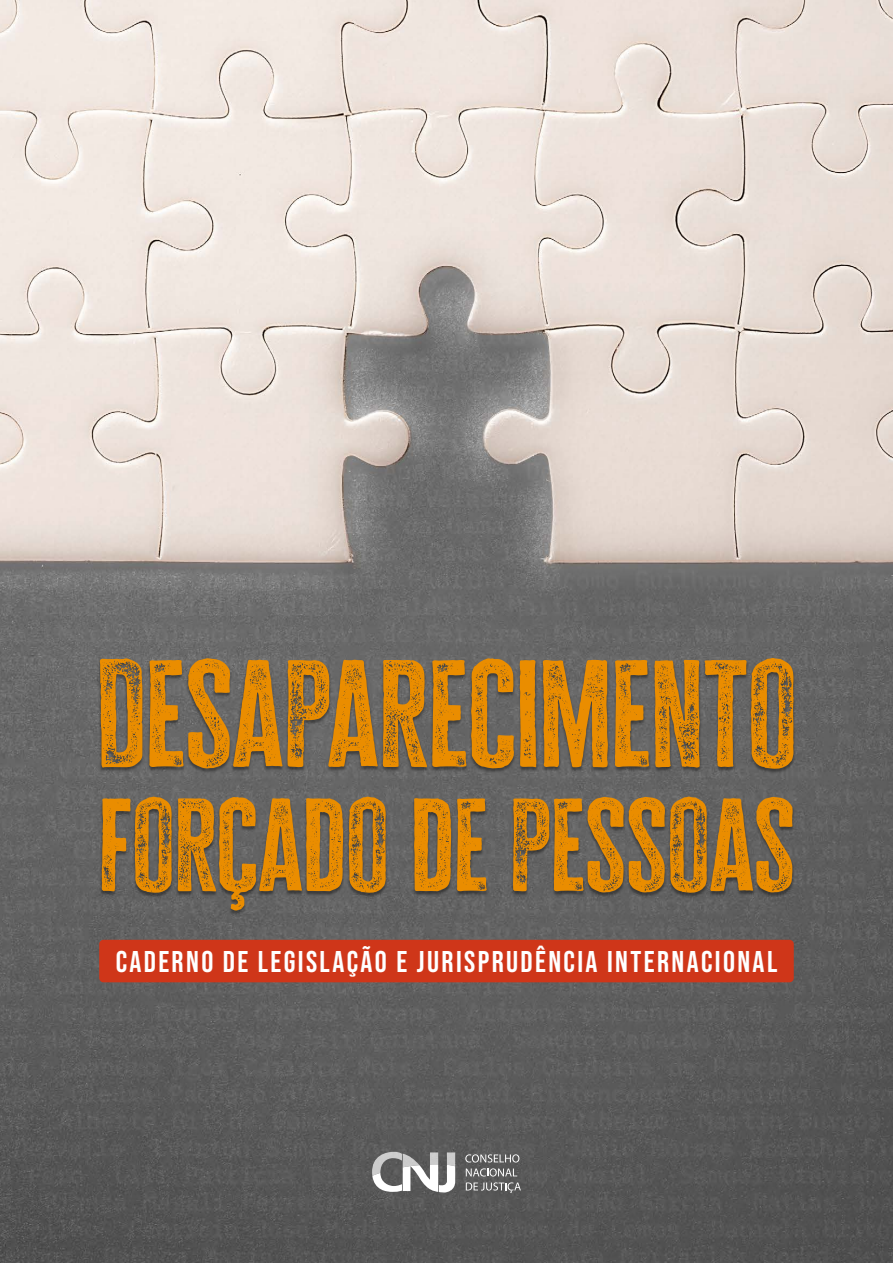
<style>
.page{position:relative;width:893px;height:1263px;background:#fff}
.page>*{position:absolute;margin:0;border:0;box-sizing:border-box;transform-origin:0 0}
.t1{font:124.5px "Cheddar Gothic Rough";letter-spacing:-.015em;color:#ea8d00}
.t2{font:108px "Cheddar Gothic Rough";letter-spacing:-.01em;color:#ea8d00}
.t3{font:700 30px "Bebas Neue Pro";letter-spacing:.08em;color:#fff}
</style>
<div class="page">
<img style="left:0;top:0;width:893px;height:1263px">
<div style="left:98px;top:658px;width:698px;height:257px;background:#000;opacity:.4"></div>
<div style="left:99px;top:940px;width:695px;height:42px;background:#cf3619;border-radius:4px"></div>
<svg style="left:465px;top:1154px;width:54px;height:8px"></svg>
<svg style="left:466px;top:1168px;width:51px;height:8px"></svg>
<svg style="left:466px;top:1182px;width:55px;height:11px"></svg>
<svg style="left:371px;top:1152px;width:84px;height:40px"></svg>
<h1 class="t1" style="left:95px;top:635px;width:705px">DESAPARECIMENTO</h1>
<h2 class="t2" style="left:97px;top:777px;width:700px">FORÇADO DE PESSOAS</h2>
<p class="t3" style="left:116px;top:944px;width:663px">CADERNO DE LEGISLAÇÃO E JURISPRUDÊNCIA INTERNACIONAL</p>
</div>
